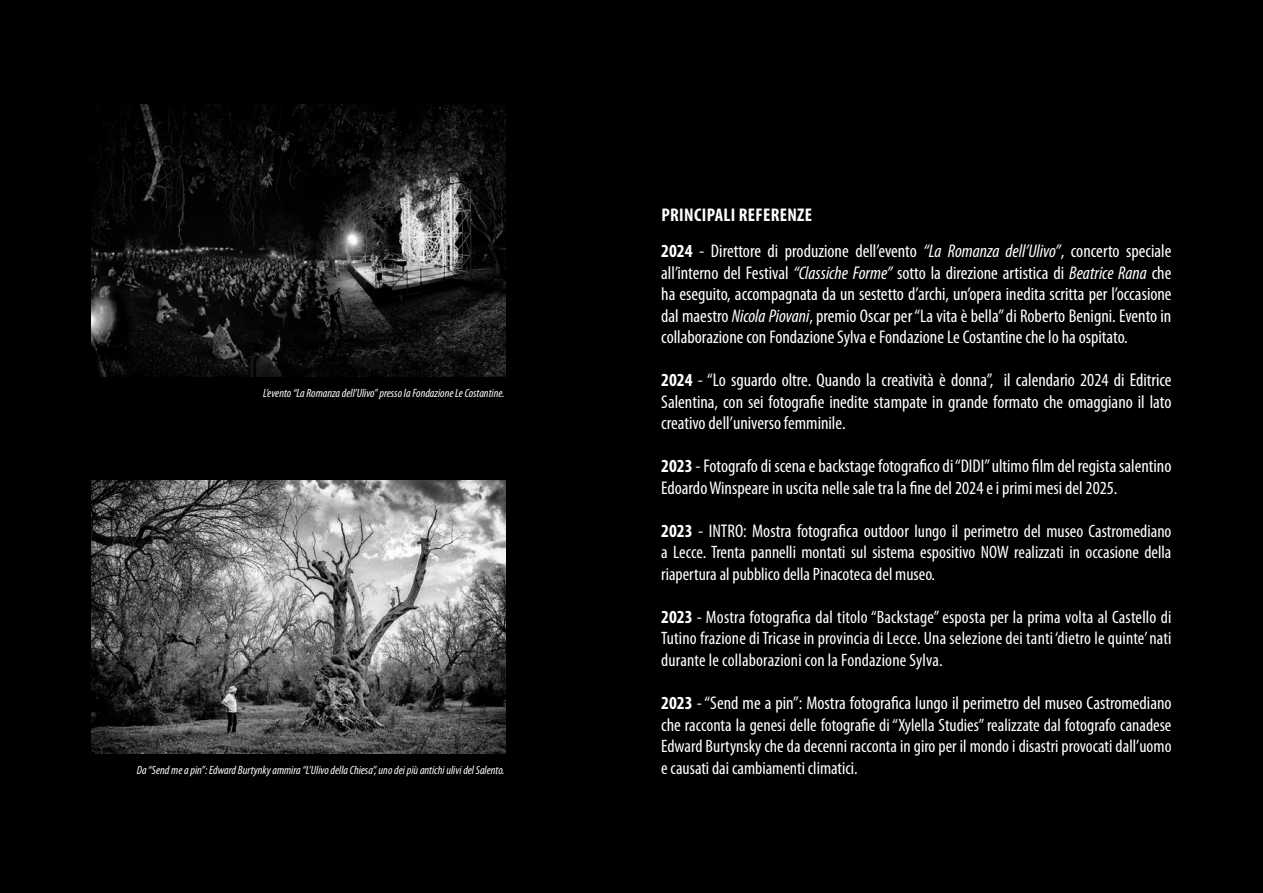
<style>
.page{position:relative;width:1263px;height:893px;background:#000}
.page>*{position:absolute;margin:0;border:0;box-sizing:border-box;transform-origin:0 0}
.t1{font:condensed 18.45px/21.5px "Myriad Pro";color:#fff}
.t2{font:condensed 18px/21.6px "Myriad Pro";color:#fff;text-align:justify}
.t3{font:italic condensed 12px "Myriad Pro";color:#fff}
.s1{font-weight:700}
.s2{font-style:italic}
.s3{font-weight:700;font-size:18.45px}
.s4{font-size:18.45px}
</style>
<div class="page">
<img style="left:92px;top:104px;width:413px;height:272px">
<img style="left:92px;top:480px;width:413px;height:273px">
<p class="t3" style="left:263px;top:385px;width:243px">L’evento “La Romanza dell’Ulivo” presso la Fondazione Le Costantine.</p>
<p class="t3" style="left:137px;top:763px;width:369px">Da “Send me a pin”: Edward Burtynky ammira “L’Ulivo della Chiesa”, uno dei più antichi ulivi del Salento.</p>
<p class="t1" style="left:661px;top:196px;width:512px;line-height:36.5px"><span class="s1">PRINCIPALI REFERENZE<br>2024</span> - Direttore di produzione dell’evento <span class="s2">“La Romanza dell’Ulivo”</span>, concerto speciale</p>
<p class="t1" style="left:661px;top:262px;width:512px;text-align:justify">all’interno del Festival <span class="s2">“Classiche Forme”</span> sotto la direzione artistica di <span class="s2">Beatrice Rana</span> che ha eseguito, accompagnata da un sestetto d’archi, un’opera inedita scritta per l’occasione dal maestro <span class="s2">Nicola Piovani</span>, premio Oscar per “La vita è bella” di Roberto Benigni. Evento in collaborazione con Fondazione Sylva e Fondazione Le Costantine che lo ha ospitato.</p>
<p class="t1" style="left:661px;top:369px;width:512px;text-align:justify"><span class="s1">2024</span> - “Lo sguardo oltre. Quando la creatività è donna”, il calendario 2024 di Editrice Salentina, con sei fotografie inedite stampate in grande formato che omaggiano il lato creativo dell’universo femminile.</p>
<p class="t1" style="left:661px;top:455px;width:512px"><span class="s1">2023</span> - Fotografo di scena e backstage fotografico di “DIDI” ultimo film del regista salentino<br>Edoardo Winspeare in uscita nelle sale tra la fine del 2024 e i primi mesi del 2025.</p>
<p class="t2" style="left:661px;top:520px;width:512px"><span class="s3">2023</span> <span class="s4">- INTRO: Mostra fotografica outdoor</span> lungo il perimetro del museo Castromediano a Lecce. Trenta pannelli montati sul sistema espositivo NOW realizzati in occasione della riapertura al pubblico della Pinacoteca del museo.</p>
<p class="t2" style="left:661px;top:606px;width:512px"><span class="s3">2023</span> <span class="s4">-</span> Mostra fotografica dal titolo “Backstage” esposta per la prima volta al Castello di Tutino frazione di Tricase in provincia di Lecce. Una selezione dei tanti ‘dietro le quinte’ nati durante le collaborazioni con la Fondazione Sylva.</p>
<p class="t1" style="left:661px;top:692px;width:512px"><span class="s1">2023</span> - “Send me a pin”: Mostra fotografica lungo il perimetro del museo Castromediano</p>
<p class="t2" style="left:661px;top:714px;width:512px"><span class="s4">che</span> racconta la genesi delle fotografie di “Xylella Studies” realizzate dal fotografo canadese Edward Burtynsky che da decenni racconta in giro per il mondo i disastri provocati dall’uomo e causati dai cambiamenti climatici.</p>
</div>
